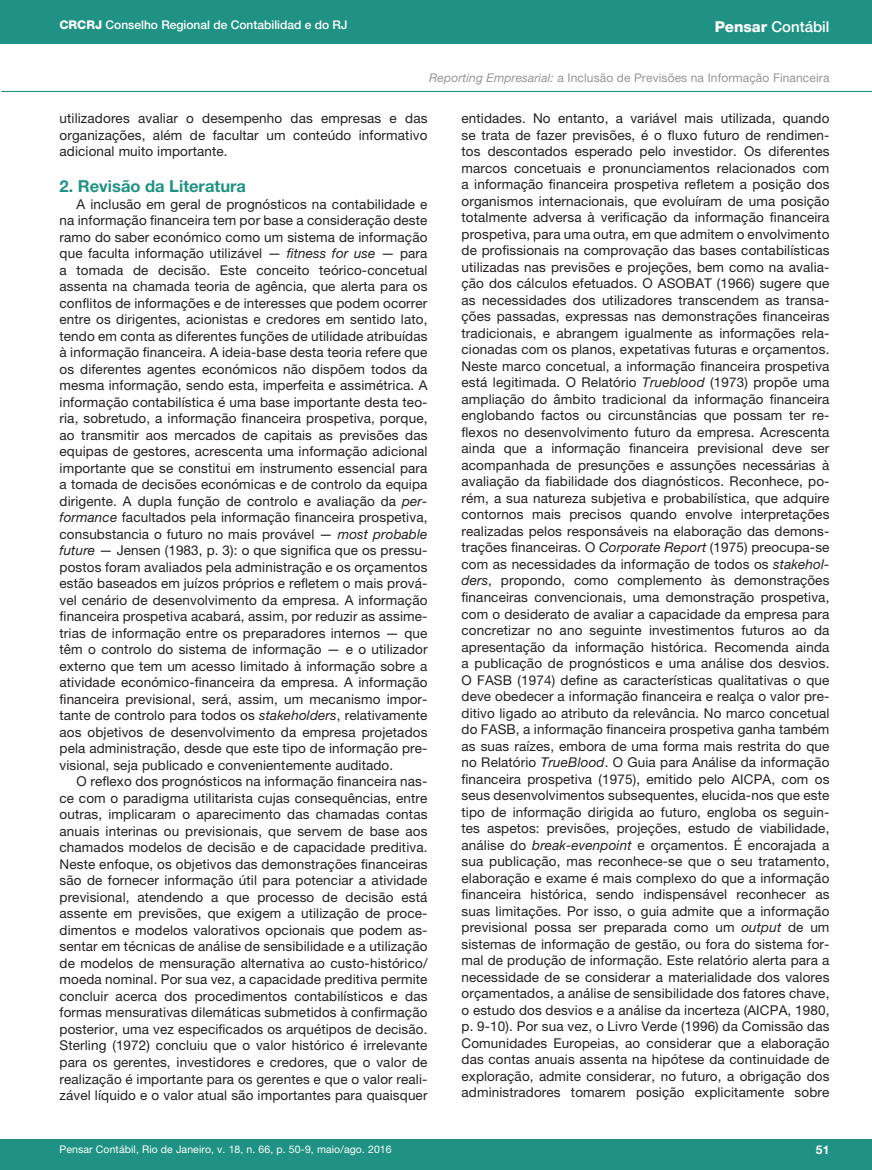
<style>
.page{position:relative;width:872px;height:1170px;background:#fff}
.page>*{position:absolute;margin:0;border:0;box-sizing:border-box;transform-origin:0 0}
.t1{font:700 16.5px "Helvetica Neue LT Pro";color:#1f9283}
.t2{font:500 15px "Helvetica Neue LT Pro";color:#fff}
.t3{font:13.5px/16.5px "Helvetica Neue LT Pro";letter-spacing:.01em;color:#231f20;text-align:justify}
.t4{font:12px "Helvetica Neue LT Pro";letter-spacing:.01em;color:#939598}
.t5{font:500 12px "Helvetica Neue LT Pro";color:#fff}
.t6{font:700 12px "Helvetica Neue LT Pro";color:#fff}
.t7{font:10.5px "Helvetica Neue LT Pro";letter-spacing:.01em;color:#fff}
.s1{font-weight:800}
.s2{font-style:italic}
</style>
<div class="page">
<div style="left:0;top:0;width:872px;height:44px;background:#1f9283"></div>
<div style="left:0;top:1139px;width:872px;height:30px;background:#1f9283"></div>
<hr style="left:1px;top:91px;width:871px;height:1px;background:#1f9283">
<p class="t5" style="left:60px;top:18px;width:289px"><span class="s1">CRCRJ</span> Conselho Regional de Contabilidad e do RJ</p>
<p class="t2" style="left:714px;top:17px;width:116px"><span class="s1">Pensar</span> Contábil</p>
<p class="t4" style="left:429px;top:70px;width:401px"><span class="s2">Reporting Empresarial:</span> a Inclusão de Previsões na Informação Financeira</p>
<p class="t3" style="left:60px;top:110px;width:369px">utilizadores avaliar o desempenho das empresas e das organizações, além de facultar um conteúdo informativo adicional muito importante.</p>
<p class="t1" style="left:60px;top:176px;width:188px">2. Revisão da Literatura</p>
<p class="t3" style="left:60px;top:195px;width:369px;text-indent:17px">A inclusão em geral de prognósticos na contabilidade e na informação financeira tem por base a consideração deste ramo do saber económico como um sistema de informação que faculta informação utilizável — <span class="s2">fitness for use</span> — para a tomada de decisão. Este conceito teórico-concetual assenta na chamada teoria de agência, que alerta para os conflitos de informações e de interesses que podem ocorrer entre os dirigentes, acionistas e credores em sentido lato, tendo em conta as diferentes funções de utilidade atribuídas à informação financeira. A ideia-base desta teoria refere que os diferentes agentes económicos não dispõem todos da mesma informação, sendo esta, imperfeita e assimétrica. A informação contabilística é uma base importante desta teo&shy;ria, sobretudo, a informação financeira prospetiva, porque, ao transmitir aos mercados de capitais as previsões das equipas de gestores, acrescenta uma informação adicional importante que se constitui em instrumento essencial para a tomada de decisões económicas e de controlo da equipa dirigente. A dupla função de controlo e avaliação da <span class="s2">per&shy;formance</span> facultados pela informação financeira prospetiva, consubstancia o futuro no mais provável — <span class="s2">most probable future</span> — Jensen (1983, p. 3): o que significa que os pressu&shy;postos foram avaliados pela administração e os orçamentos estão baseados em juízos próprios e refletem o mais prová&shy;vel cenário de desenvolvimento da empresa. A informação financeira prospetiva acabará, assim, por reduzir as assime&shy;trias de informação entre os preparadores internos — que têm o controlo do sistema de informação — e o utilizador externo que tem um acesso limitado à informação sobre a atividade económico-financeira da empresa. A informação financeira previsional, será, assim, um mecanismo impor&shy;tante de controlo para todos os <span class="s2">stakeholders</span>, relativamente aos objetivos de desenvolvimento da empresa projetados pela administração, desde que este tipo de informação pre&shy;visional, seja publicado e convenientemente auditado.</p>
<p class="t3" style="left:60px;top:773px;width:369px;text-indent:17px">O reflexo dos prognósticos na informação financeira nas&shy;ce com o paradigma utilitarista cujas consequências, entre outras, implicaram o aparecimento das chamadas contas anuais interinas ou previsionais, que servem de base aos chamados modelos de decisão e de capacidade preditiva.<br>Neste enfoque, os objetivos das demonstrações financeiras são de fornecer informação útil para potenciar a atividade previsional, atendendo a que processo de decisão está assente em previsões, que exigem a utilização de proce&shy;dimentos e modelos valorativos opcionais que podem as&shy;sentar em técnicas de análise de sensibilidade e a utilização de modelos de mensuração alternativa ao custo-histórico/ moeda nominal. Por sua vez, a capacidade preditiva permite concluir acerca dos procedimentos contabilísticos e das formas mensurativas dilemáticas submetidos à confirmação posterior, uma vez especificados os arquétipos de decisão.<br>Sterling (1972) concluiu que o valor histórico é irrelevante para os gerentes, investidores e credores, que o valor de realização é importante para os gerentes e que o valor reali&shy;zável líquido e o valor atual são importantes para quaisquer</p>
<p class="t3" style="left:461px;top:110px;width:369px">entidades. No entanto, a variável mais utilizada, quando se trata de fazer previsões, é o fluxo futuro de rendimen&shy;tos descontados esperado pelo investidor. Os diferentes marcos concetuais e pronunciamentos relacionados com a informação financeira prospetiva refletem a posição dos organismos internacionais, que evoluíram de uma posição totalmente adversa à verificação da informação financeira prospetiva, para uma outra, em que admitem o envolvimento de profissionais na comprovação das bases contabilísticas utilizadas nas previsões e projeções, bem como na avalia&shy;ção dos cálculos efetuados. O ASOBAT (1966) sugere que as necessidades dos utilizadores transcendem as transa&shy;ções passadas, expressas nas demonstrações financeiras tradicionais, e abrangem igualmente as informações rela&shy;cionadas com os planos, expetativas futuras e orçamentos.<br>Neste marco concetual, a informação financeira prospetiva está legitimada. O Relatório <span class="s2">Trueblood</span> (1973) propõe uma ampliação do âmbito tradicional da informação financeira englobando factos ou circunstâncias que possam ter re&shy;flexos no desenvolvimento futuro da empresa. Acrescenta ainda que a informação financeira previsional deve ser acompanhada de presunções e assunções necessárias à avaliação da fiabilidade dos diagnósticos. Reconhece, po&shy;rém, a sua natureza subjetiva e probabilística, que adquire contornos mais precisos quando envolve interpretações realizadas pelos responsáveis na elaboração das demons&shy;trações financeiras. O <span class="s2">Corporate Report</span> (1975) preocupa-se com as necessidades da informação de todos os <span class="s2">stakehol&shy;ders</span>, propondo, como complemento às demonstrações financeiras convencionais, uma demonstração prospetiva, com o desiderato de avaliar a capacidade da empresa para concretizar no ano seguinte investimentos futuros ao da apresentação da informação histórica. Recomenda ainda a publicação de prognósticos e uma análise dos desvios.<br>O FASB (1974) define as características qualitativas o que deve obedecer a informação financeira e realça o valor pre&shy;ditivo ligado ao atributo da relevância. No marco concetual do FASB, a informação financeira prospetiva ganha também as suas raízes, embora de uma forma mais restrita do que no Relatório <span class="s2">TrueBlood</span>. O Guia para Análise da informação financeira prospetiva (1975), emitido pelo AICPA, com os seus desenvolvimentos subsequentes, elucida-nos que este tipo de informação dirigida ao futuro, engloba os seguin&shy;tes aspetos: previsões, projeções, estudo de viabilidade, análise do <span class="s2">break-evenpoint</span> e orçamentos. É encorajada a sua publicação, mas reconhece-se que o seu tratamento, elaboração e exame é mais complexo do que a informação financeira histórica, sendo indispensável reconhecer as suas limitações. Por isso, o guia admite que a informação previsional possa ser preparada como um <span class="s2">output</span> de um sistemas de informação de gestão, ou fora do sistema for&shy;mal de produção de informação. Este relatório alerta para a necessidade de se considerar a materialidade dos valores orçamentados, a análise de sensibilidade dos fatores chave, o estudo dos desvios e a análise da incerteza (AICPA, 1980, p. 9-10). Por sua vez, o Livro Verde (1996) da Comissão das Comunidades Europeias, ao considerar que a elaboração das contas anuais assenta na hipótese da continuidade de exploração, admite considerar, no futuro, a obrigação dos administradores tomarem posição explicitamente sobre</p>
<p class="t7" style="left:60px;top:1142px;width:334px">Pensar Contábil, Rio de Janeiro, v. 18, n. 66, p. 50-9, maio/ago. 2016</p>
<p class="t6" style="left:816px;top:1142px;width:15px">51</p>
</div>
